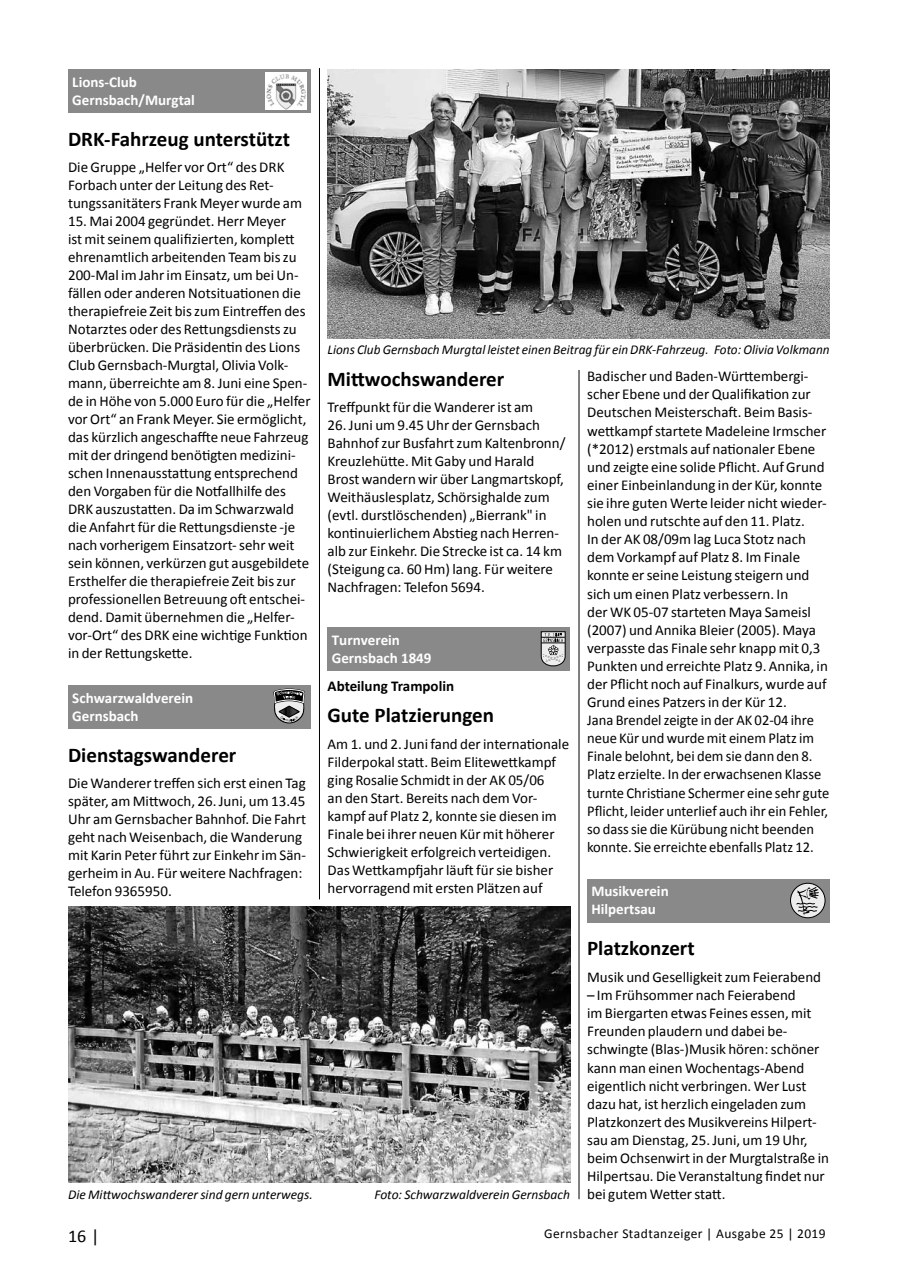
<style>
.page{position:relative;width:902px;height:1280px;background:#fff}
.page>*{position:absolute;margin:0;border:0;box-sizing:border-box;transform-origin:0 0}
.t1{font:700 21px "Calibri";color:#000}
.t2{font:18px "Calibri";color:#000}
.t3{font:15px/18px "Calibri";color:#000}
.t4{font:700 15px/18px "Calibri";color:#fff}
.t5{font:700 15px "Calibri";color:#000}
.t6{font:italic 13.5px "Calibri";color:#000}
.t7{font:13.5px "Calibri";letter-spacing:.025em;color:#000}
</style>
<div class="page">
<hr style="left:578px;top:370px;width:1px;height:829px;background:#000">
<hr style="left:319px;top:68px;width:1px;height:831px;background:#000">
<img style="left:68px;top:906px;width:502px;height:277px">
<div style="left:68px;top:70px;width:242px;height:43px;background:#8a8989"></div>
<img style="left:265px;top:73px;width:42px;height:37px">
<div style="left:68px;top:685px;width:242px;height:44px;background:#8a8989"></div>
<svg style="left:273px;top:688px;width:32px;height:35px"></svg>
<div style="left:327px;top:628px;width:243px;height:43px;background:#8a8989"></div>
<svg style="left:540px;top:631px;width:25px;height:36px"></svg>
<div style="left:587px;top:879px;width:242px;height:43px;background:#8a8989"></div>
<svg style="left:790px;top:883px;width:35px;height:35px"></svg>
<div style="left:790px;top:883px;width:35px;height:35px;border:1px solid #000;border-radius:50%"></div>
<svg style="left:796px;top:887px;width:22px;height:28px"></svg>
<img style="left:327px;top:70px;width:502px;height:268px">
<p class="t4" style="left:72px;top:73px;width:124px">Lions-Club<br>Gernsbach/Murgtal</p>
<h1 class="t1" style="left:68px;top:125px;width:224px">DRK-Fahrzeug unterstützt</h1>
<p class="t3" style="left:68px;top:158px;width:235px">Die Gruppe „Helfer vor Ort“ des DRK<br>Forbach unter der Leitung des Ret&shy;tungssanitäters Frank Meyer wurde am</p>
<p class="t3" style="left:68px;top:212px;width:244px">15. Mai 2004 gegründet. Herr Meyer<br>ist mit seinem qualifizierten, komplett ehrenamtlich arbeitenden Team bis zu 200-Mal im Jahr im Einsatz, um bei Un&shy;fällen oder anderen Notsituationen die therapiefreie Zeit bis zum Eintreffen des Notarztes oder des Rettungsdiensts zu überbrücken. Die Präsidentin des Lions Club Gernsbach-Murgtal, Olivia Volk&shy;mann, überreichte am 8. Juni eine Spen&shy;de in Höhe von 5.000 Euro für die „Helfer vor Ort“ an Frank Meyer. Sie ermöglicht, das kürzlich angeschaffte neue Fahrzeug mit der dringend benötigten medizini&shy;schen Innenausstattung entsprechend den Vorgaben für die Notfallhilfe des DRK auszustatten. Da im Schwarzwald die Anfahrt für die Rettungsdienste -je nach vorherigem Einsatzort- sehr weit sein können, verkürzen gut ausgebildete Ersthelfer die therapiefreie Zeit bis zur professionellen Betreuung oft entschei&shy;dend. Damit übernehmen die „Helfer&shy;vor-Ort“ des DRK eine wichtige Funktion in der Rettungskette.</p>
<p class="t4" style="left:72px;top:689px;width:122px">Schwarzwaldverein<br>Gernsbach</p>
<h1 class="t1" style="left:68px;top:741px;width:170px">Dienstagswanderer</h1>
<p class="t3" style="left:68px;top:774px;width:239px">Die Wanderer treffen sich erst einen Tag später, am Mittwoch, 26. Juni, um 13.45<br>Uhr am Gernsbacher Bahnhof. Die Fahrt geht nach Weisenbach, die Wanderung mit Karin Peter führt zur Einkehr im Sän&shy;gerheim in Au. Für weitere Nachfragen:<br>Telefon 9365950.</p>
<p class="t6" style="left:327px;top:340px;width:503px">Lions Club Gernsbach Murgtal leistet einen Beitrag für ein DRK-Fahrzeug. Foto: Olivia Volkmann</p>
<p class="t3" style="left:587px;top:367px;width:244px">Badischer und Baden-Württembergi&shy;scher Ebene und der Qualifikation zur Deutschen Meisterschaft. Beim Basis&shy;wettkampf startete Madeleine Irmscher (*2012) erstmals auf nationaler Ebene und zeigte eine solide Pflicht. Auf Grund einer Einbeinlandung in der Kür, konnte sie ihre guten Werte leider nicht wieder&shy;holen und rutschte auf den 11. Platz.<br>In der AK 08/09m lag Luca Stotz nach dem Vorkampf auf Platz 8. Im Finale konnte er seine Leistung steigern und sich um einen Platz verbessern. In<br>der WK 05-07 starteten Maya Sameisl (2007) und Annika Bleier (2005). Maya verpasste das Finale sehr knapp mit 0,3<br>Punkten und erreichte Platz 9. Annika, in der Pflicht noch auf Finalkurs, wurde auf Grund eines Patzers in der Kür 12.<br>Jana Brendel zeigte in der AK 02-04 ihre neue Kür und wurde mit einem Platz im Finale belohnt, bei dem sie dann den 8.<br>Platz erzielte. In der erwachsenen Klasse turnte Christiane Schermer eine sehr gute Pflicht, leider unterlief auch ihr ein Fehler, so dass sie die Kürübung nicht beenden konnte. Sie erreichte ebenfalls Platz 12.</p>
<p class="t4" style="left:591px;top:882px;width:79px">Musikverein<br>Hilpertsau</p>
<h1 class="t1" style="left:587px;top:935px;width:109px">Platzkonzert</h1>
<p class="t3" style="left:587px;top:968px;width:235px">Musik und Geselligkeit zum Feierabend</p>
<p class="t3" style="left:587px;top:986px;width:243px">– Im Frühsommer nach Feierabend<br>im Biergarten etwas Feines essen, mit Freunden plaudern und dabei be&shy;schwingte (Blas-)Musik hören: schöner kann man einen Wochentags-Abend eigentlich nicht verbringen. Wer Lust dazu hat, ist herzlich eingeladen zum Platzkonzert des Musikvereins Hilpert&shy;sau am Dienstag, 25. Juni, um 19 Uhr, beim Ochsenwirt in der Murgtalstraße in Hilpertsau. Die Veranstaltung findet nur bei gutem Wetter statt.</p>
<h1 class="t1" style="left:327px;top:365px;width:178px">Mittwochswanderer</h1>
<p class="t3" style="left:327px;top:398px;width:207px">Treffpunkt für die Wanderer ist am</p>
<p class="t3" style="left:327px;top:416px;width:239px">26. Juni um 9.45 Uhr der Gernsbach Bahnhof zur Busfahrt zum Kaltenbronn/ Kreuzlehütte. Mit Gaby und Harald Brost wandern wir über Langmartskopf, Weithäuslesplatz, Schörsighalde zum (evtl. durstlöschenden) „Bierrank" in kontinuierlichem Abstieg nach Herren&shy;alb zur Einkehr. Die Strecke ist ca. 14 km (Steigung ca. 60 Hm) lang. Für weitere Nachfragen: Telefon 5694.</p>
<p class="t4" style="left:332px;top:631px;width:101px">Turnverein<br>Gernsbach 1849</p>
<p class="t5" style="left:327px;top:676px;width:128px">Abteilung Trampolin</p>
<h1 class="t1" style="left:327px;top:702px;width:168px">Gute Platzierungen</h1>
<p class="t3" style="left:327px;top:735px;width:243px">Am 1. und 2. Juni fand der internationale Filderpokal statt. Beim Elitewettkampf ging Rosalie Schmidt in der AK 05/06<br>an den Start. Bereits nach dem Vor&shy;kampf auf Platz 2, konnte sie diesen im Finale bei ihrer neuen Kür mit höherer Schwierigkeit erfolgreich verteidigen.<br>Das Wettkampfjahr läuft für sie bisher hervorragend mit ersten Plätzen auf</p>
<p class="t6" style="left:68px;top:1185px;width:246px">Die Mittwochswanderer sind gern unterwegs.</p>
<p class="t6" style="left:374px;top:1185px;width:197px">Foto: Schwarzwaldverein Gernsbach</p>
<p class="t2" style="left:68px;top:1224px;width:33px">16 |</p>
<p class="t7" style="left:544px;top:1225px;width:283px">Gernsbacher Stadtanzeiger | Ausgabe 25 | 2019</p>
</div>
